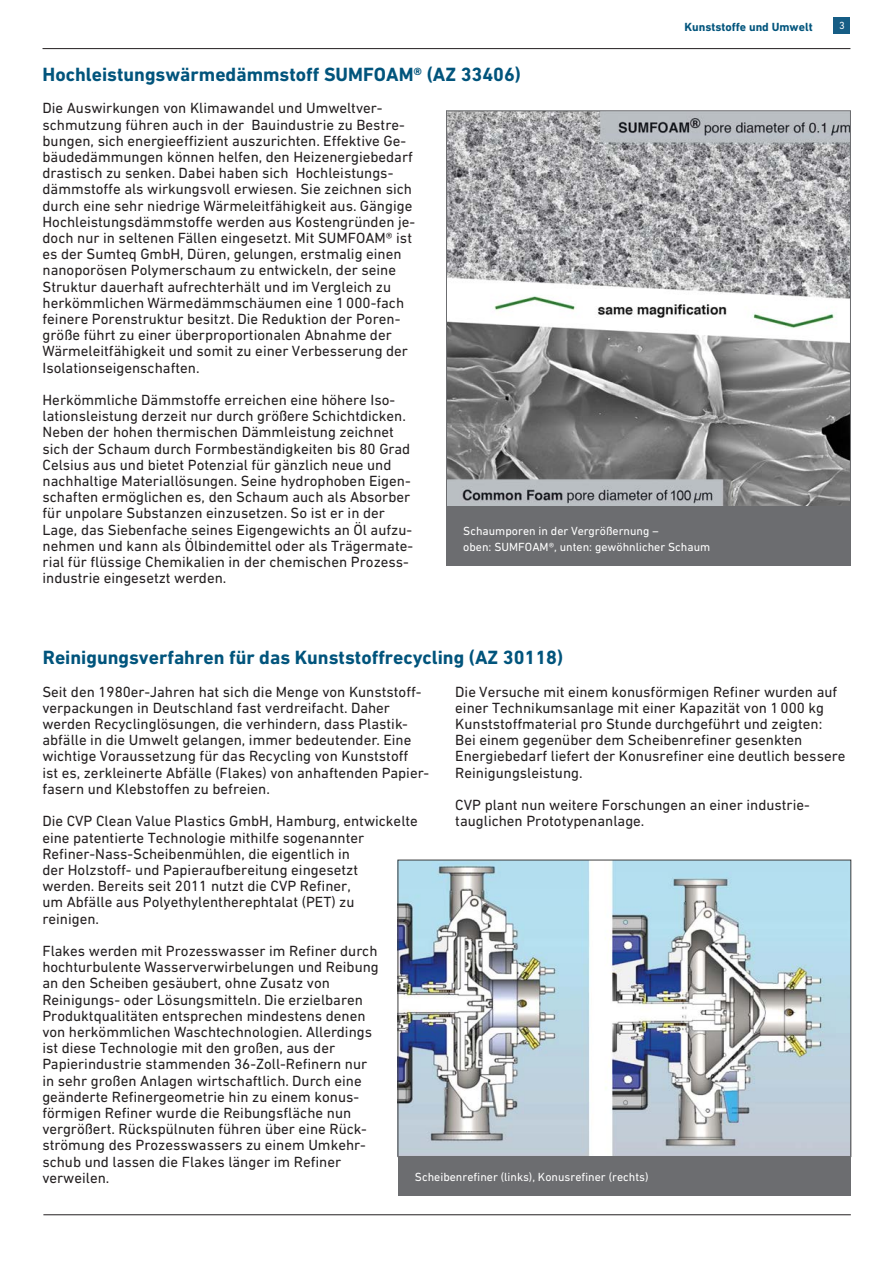
<style>
.page{position:relative;width:893px;height:1263px;background:#fff}
.page>*{position:absolute;margin:0;border:0;box-sizing:border-box;transform-origin:0 0}
.Überschrift_mittel{font:700 19.5px "DIN Next W1 G";color:#01547c}
.DinText{font:15px/16.2px "DIN Next W1 G";color:#231f20}
.Bildunterschrift_wei{font:12px/16.2px "DIN Next W1 G";color:#fff}
.t1{font:700 12px "DIN Next W1 G";color:#01547c}
.t2{font:10.5px "DIN Next W1 G";color:#fff}
</style>
<div class="page">
<hr style="left:43px;top:48px;width:807px;height:1px;background:#231f20">
<hr style="left:43px;top:1214px;width:808px;height:1px;background:#231f20">
<div style="left:833px;top:17px;width:17px;height:16px;background:#165d85"></div>
<img style="left:448px;top:113px;width:401px;height:392px">
<img style="left:400px;top:862px;width:449px;height:293px">
<div style="left:398px;top:860px;width:453px;height:297px;border:1px solid #3e3e3f"></div>
<div style="left:446px;top:506px;width:405px;height:59px;background:#6c6d70"></div>
<div style="left:398px;top:1157px;width:453px;height:39px;background:#6c6d70"></div>
<p class="t1" style="left:684px;top:20px;width:130px">Kunststoffe und Umwelt</p>
<p class="Überschrift_mittel" style="left:43px;top:63px;width:480px">Hochleistungswärmedämmstoff SUMFOAM® (AZ 33406)</p>
<p class="DinText" style="left:43px;top:100px;width:374px">Die Auswirkungen von Klimawandel und Umweltver&shy;schmutzung führen auch in der Bauindustrie zu Bestre&shy;bungen, sich energieeffizient auszurichten. Effektive Ge&shy;bäudedämmungen können helfen, den Heizenergiebedarf drastisch zu senken. Dabei haben sich Hochleistungs&shy;dämmstoffe als wirkungsvoll erwiesen. Sie zeichnen sich durch eine sehr niedrige Wärmeleitfähigkeit aus. Gängige Hochleistungsdämmstoffe werden aus Kostengründen je&shy;doch nur in seltenen Fällen eingesetzt. Mit SUMFOAM® ist es der Sumteq GmbH, Düren, gelungen, erstmalig einen nanoporösen Polymerschaum zu entwickeln, der seine Struktur dauerhaft aufrechterhält und im Vergleich zu herkömmlichen Wärmedämmschäumen eine 1000-fach feinere Porenstruktur besitzt. Die Reduktion der Poren&shy;größe führt zu einer überproportionalen Abnahme der Wärmeleitfähigkeit und somit zu einer Verbesserung der Isolationseigenschaften.</p>
<p class="DinText" style="left:43px;top:392px;width:372px">Herkömmliche Dämmstoffe erreichen eine höhere Iso&shy;lationsleistung derzeit nur durch größere Schichtdicken.<br>Neben der hohen thermischen Dämmleistung zeichnet sich der Schaum durch Formbeständigkeiten bis 80 Grad Celsius aus und bietet Potenzial für gänzlich neue und nachhaltige Materiallösungen. Seine hydrophoben Eigen&shy;schaften ermöglichen es, den Schaum auch als Absorber für unpolare Substanzen einzusetzen. So ist er in der Lage, das Siebenfache seines Eigengewichts an Öl aufzu&shy;nehmen und kann als Ölbindemittel oder als Trägermate&shy;rial für flüssige Chemikalien in der chemischen Prozess&shy;industrie eingesetzt werden.</p>
<p class="Bildunterschrift_wei" style="left:463px;top:522px;width:248px">Schaumporen in der Vergrößernung –<br>oben: SUMFOAM®, unten: gewöhnlicher Schaum</p>
<p class="t2" style="left:839px;top:19px;width:7px">3</p>
<p class="Überschrift_mittel" style="left:43px;top:646px;width:522px">Reinigungsverfahren für das Kunststoffrecycling (AZ 30118)</p>
<p class="DinText" style="left:42px;top:683px;width:388px">Seit den 1980er-Jahren hat sich die Menge von Kunststoff&shy;verpackungen in Deutschland fast verdreifacht. Daher werden Recyclinglösungen, die verhindern, dass Plastik&shy;abfälle in die Umwelt gelangen, immer bedeutender. Eine wichtige Voraussetzung für das Recycling von Kunststoff<br>ist es, zerkleinerte Abfälle (Flakes) von anhaftenden Papier&shy;fasern und Klebstoffen zu befreien.</p>
<p class="DinText" style="left:42px;top:813px;width:377px">Die CVP Clean Value Plastics GmbH, Hamburg, entwickelte eine patentierte Technologie mithilfe sogenannter Refiner-Nass-Scheibenmühlen, die eigentlich in<br>der Holzstoff- und Papieraufbereitung eingesetzt<br>werden. Bereits seit 2011 nutzt die CVP Refiner,<br>um Abfälle aus Polyethylentherephtalat (PET) zu<br>reinigen.</p>
<p class="DinText" style="left:42px;top:942px;width:338px">Flakes werden mit Prozesswasser im Refiner durch hochturbulente Wasserverwirbelungen und Reibung an den Scheiben gesäubert, ohne Zusatz von Reinigungs- oder Lösungsmitteln. Die erzielbaren Produktqualitäten entsprechen mindestens denen von herkömmlichen Waschtechnologien. Allerdings ist diese Technologie mit den großen, aus der Papierindustrie stammenden 36-Zoll-Refinern nur in sehr großen Anlagen wirtschaftlich. Durch eine geänderte Refinergeometrie hin zu einem konus&shy;förmigen Refiner wurde die Reibungsfläche nun vergrößert. Rückspülnuten führen über eine Rück&shy;strömung des Prozesswassers zu einem Umkehr&shy;schub und lassen die Flakes länger im Refiner verweilen.</p>
<p class="DinText" style="left:455px;top:683px;width:392px">Die Versuche mit einem konusförmigen Refiner wurden auf einer Technikumsanlage mit einer Kapazität von 1000 kg Kunststoffmaterial pro Stunde durchgeführt und zeigten:<br>Bei einem gegenüber dem Scheibenrefiner gesenkten Energiebedarf liefert der Konusrefiner eine deutlich bessere Reinigungsleistung.</p>
<p class="DinText" style="left:455px;top:797px;width:356px">CVP plant nun weitere Forschungen an einer industrie&shy;tauglichen Prototypenanlage.</p>
<p class="Bildunterschrift_wei" style="left:415px;top:1168px;width:235px">Scheibenrefiner (links), Konusrefiner (rechts)</p>
</div>
